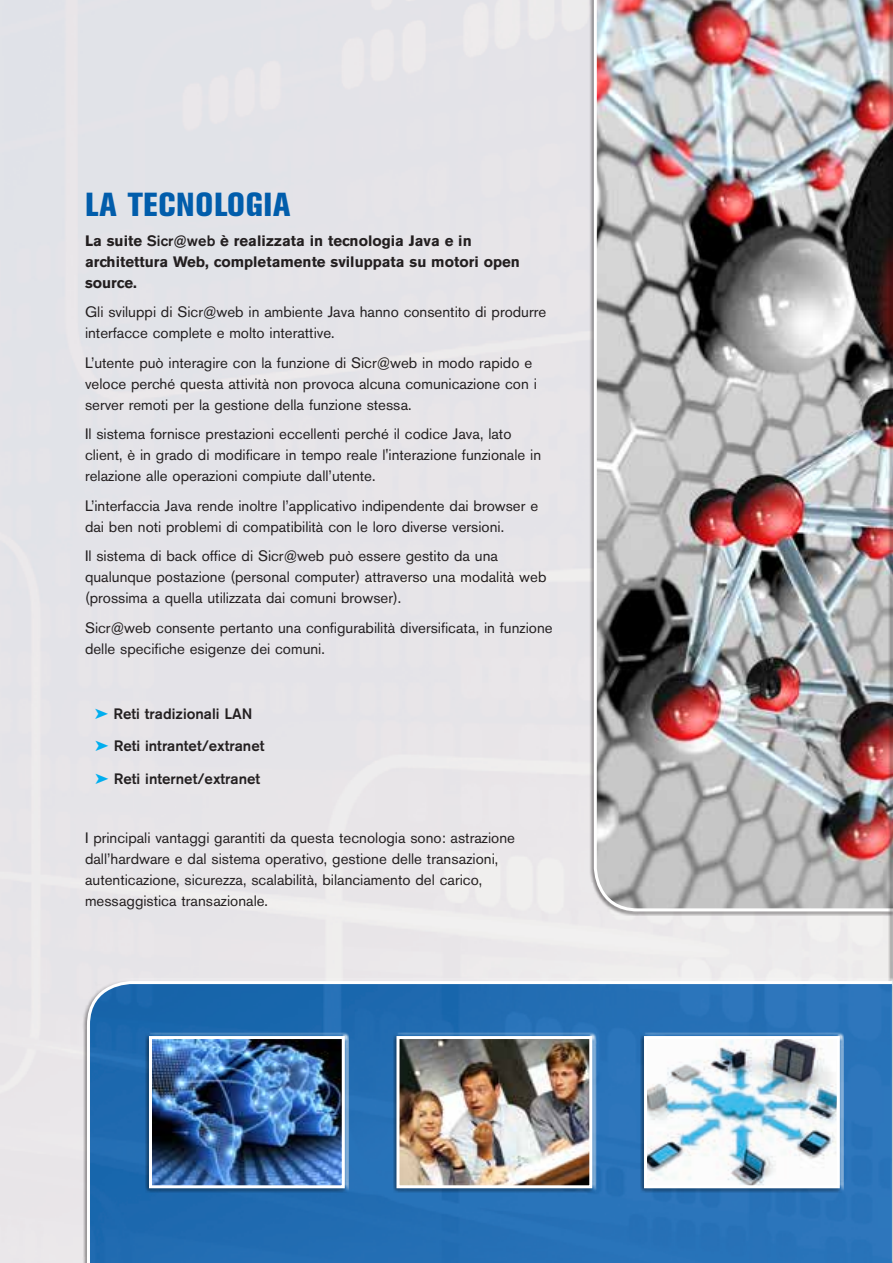
<style>
.page{position:relative;width:893px;height:1263px;background:#fff}
.page>*{position:absolute;margin:0;border:0;box-sizing:border-box;transform-origin:0 0}
.t1{font:800 condensed 33px "Akzidenz Grotesk BE";letter-spacing:.02em;color:#015dab}
.t2{font:15px/21px "Akzidenz Grotesk BE";color:#231f20}
.t3{font:700 15px/21px "Akzidenz Grotesk BE";color:#231f20}
.t4{font:500 15px "Akzidenz Grotesk BE";color:#231f20}
.s1{font-weight:500}
.s2{color:#00aeef}
</style>
<div class="page">
<img style="left:592px;top:0;width:297px;height:913px">
<hr style="left:889px;top:0;width:4px;height:1263px;background:#231f20;opacity:.75">
<svg style="left:891px;top:0;width:2px;height:977px;background:#765c5d"></svg>
<svg style="left:85px;top:979px;width:808px;height:284px;background:#2e74b7"></svg>
<div style="left:640px;top:1033px;width:202px;height:159px;background:#231f20;opacity:.75"></div>
<img style="left:648px;top:1040px;width:188px;height:144px">
<div style="left:644px;top:1036px;width:196px;height:152px;border:3px solid #fff"></div>
<div style="left:145px;top:1033px;width:202px;height:159px;background:#231f20;opacity:.75"></div>
<img style="left:153px;top:1040px;width:188px;height:144px">
<div style="left:149px;top:1036px;width:196px;height:152px;border:3px solid #fff"></div>
<div style="left:393px;top:1033px;width:202px;height:159px;background:#231f20;opacity:.75"></div>
<img style="left:400px;top:1040px;width:188px;height:144px">
<div style="left:396px;top:1036px;width:196px;height:152px;border:3px solid #fff"></div>
<p class="t1" style="left:85px;top:185px;width:207px">LA TECNOLOGIA</p>
<p class="t3" style="left:85px;top:230px;width:436px">La suite <span class="s1">Sicr@web</span> è realizzata in tecnologia Java e in architettura Web, completamente sviluppata su motori open source.</p>
<p class="t2" style="left:85px;top:301px;width:463px">Gli sviluppi di Sicr@web in ambiente Java hanno consentito di produrre interfacce complete e molto interattive.</p>
<p class="t2" style="left:85px;top:352px;width:453px">L’utente può interagire con la funzione di Sicr@web in modo rapido e veloce perché questa attività non provoca alcuna comunicazione con i server remoti per la gestione della funzione stessa.</p>
<p class="t2" style="left:85px;top:423px;width:458px">Il sistema fornisce prestazioni eccellenti perché il codice Java, lato client, è in grado di modificare in tempo reale l'interazione funzionale in relazione alle operazioni compiute dall’utente.</p>
<p class="t2" style="left:85px;top:495px;width:455px">L’interfaccia Java rende inoltre l’applicativo indipendente dai browser e dai ben noti problemi di compatibilità con le loro diverse versioni.</p>
<p class="t2" style="left:85px;top:545px;width:463px">Il sistema di back office di Sicr@web può essere gestito da una qualunque postazione (personal computer) attraverso una modalità web (prossima a quella utilizzata dai comuni browser).</p>
<p class="t2" style="left:85px;top:617px;width:469px">Sicr@web consente pertanto una configurabilità diversificata, in funzione delle specifiche esigenze dei comuni.</p>
<p class="t4" style="left:95px;top:704px;width:159px"><span class="s2">➤</span> Reti tradizionali LAN</p>
<p class="t4" style="left:95px;top:737px;width:171px"><span class="s2">➤</span> Reti intrantet/extranet</p>
<p class="t4" style="left:95px;top:769px;width:167px"><span class="s2">➤</span> Reti internet/extranet</p>
<p class="t2" style="left:85px;top:827px;width:431px">I principali vantaggi garantiti da questa tecnologia sono: astrazione dall’hardware e dal sistema operativo, gestione delle transazioni, autenticazione, sicurezza, scalabilità, bilanciamento del carico, messaggistica transazionale.</p>
</div>
